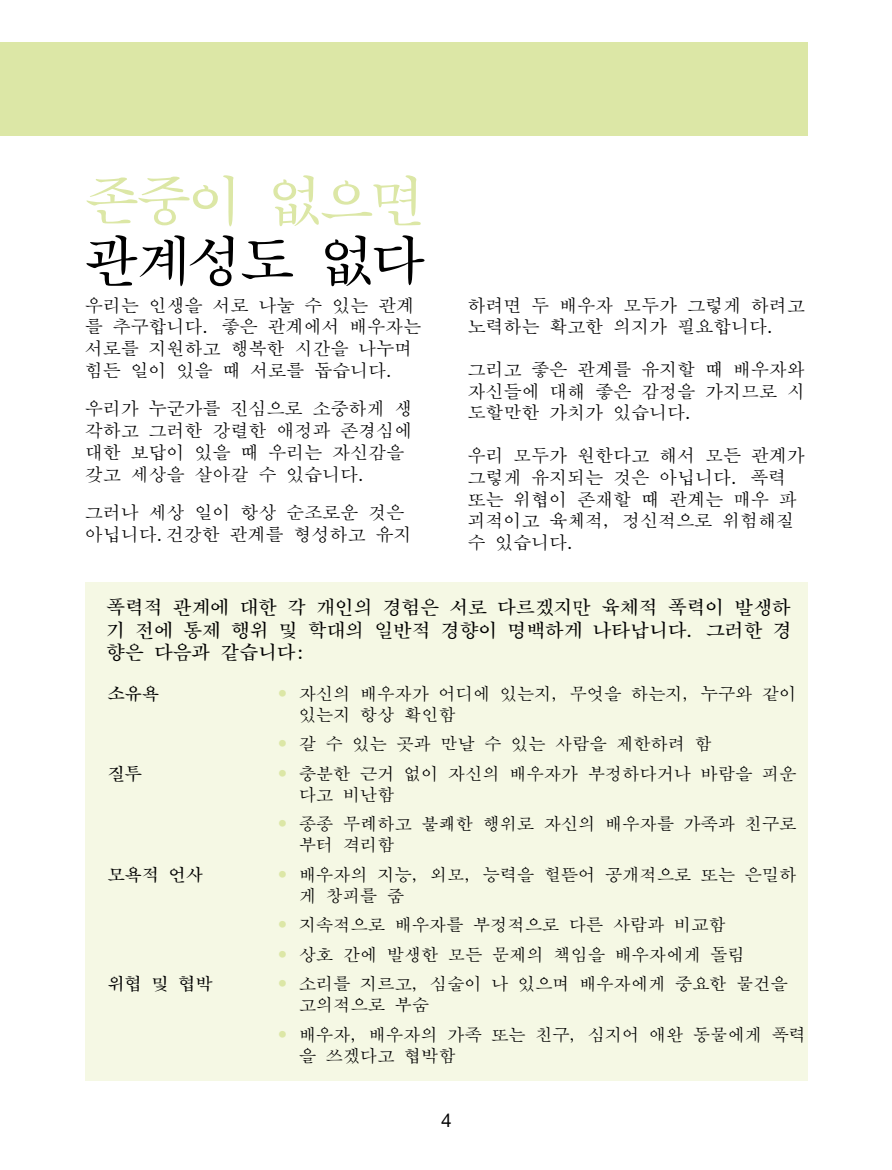
<style>
.page{position:relative;width:892px;height:1170px;background:#fff}
.page>*{position:absolute;margin:0;border:0;box-sizing:border-box;transform-origin:0 0}
.t1{font:54px "DFK Mincho Bd WIN KSC H";letter-spacing:-.04em;color:#dce7a6}
.t2{font:54px "DFK Mincho Bd WIN KSC H";letter-spacing:-.04em;color:#000}
.Body_Copy{font:18.9px "Helvetica Neue";color:#000}
.t3{font:18.75px/22.6px "DFK Mincho Bd WIN KSC H";color:#000;text-align:justify}
.t4{font:18px/21.8px "DFK Mincho Md WIN KSC H";color:#000}
.t5{font:17.25px/21px "DFK Mincho Md WIN KSC H";color:#000}
.t6{font:17.25px "DFK Mincho Bd WIN KSC H";color:#000}
.s1{font-family:"Helvetica Neue";font-size:18.9px;color:#dce7a6}
</style>
<div class="page">
<div style="left:0;top:43px;width:808px;height:93px;background:#dce7a6"></div>
<div style="left:85px;top:582px;width:723px;height:498px;background:#f5f8e4"></div>
<p class="t1" style="left:85px;top:174px;width:342px">존중이 없으면</p>
<p class="t2" style="left:85px;top:234px;width:342px">관계성도 없다</p>
<p class="t4" style="left:85px;top:294px;width:338px">우리는 인생을 서로 나눌 수 있는 관계 를 추구합니다. 좋은 관계에서 배우자는 서로를 지원하고 행복한 시간을 나누며 힘든 일이 있을 때 서로를 돕습니다.</p>
<p class="t4" style="left:85px;top:398px;width:329px">우리가 누군가를 진심으로 소중하게 생 각하고 그러한 강렬한 애정과 존경심에 대한 보답이 있을 때 우리는 자신감을 갖고 세상을 살아갈 수 있습니다.</p>
<p class="t4" style="left:85px;top:502px;width:328px">그러나 세상 일이 항상 순조로운 것은 아닙니다.건강한 관계를 형성하고 유지</p>
<p class="t4" style="left:468px;top:294px;width:339px">하려면 두 배우자 모두가 그렇게 하려고 노력하는 확고한 의지가 필요합니다.</p>
<p class="t4" style="left:468px;top:358px;width:339px;text-align:justify">그리고 좋은 관계를 유지할 때 배우자와 자신들에 대해 좋은 감정을 가지므로 시 도할만한 가치가 있습니다.</p>
<p class="t4" style="left:468px;top:445px;width:339px">우리 모두가 원한다고 해서 모든 관계가 그렇게 유지되는 것은 아닙니다. 폭력 또는 위협이 존재할 때 관계는 매우 파 괴적이고 육체적, 정신적으로 위험해질 수 있습니다.</p>
<p class="t3" style="left:107px;top:596px;width:687px">폭력적 관계에 대한 각 개인의 경험은 서로 다르겠지만 육체적 폭력이 발생하 기 전에 통제 행위 및 학대의 일반적 경향이 명백하게 나타납니다. 그러한 경 향은 다음과 같습니다:</p>
<p class="t6" style="left:108px;top:684px;width:53px">소유욕</p>
<p class="t5" style="left:299px;top:682px;width:499px;text-indent:-21px"><span class="s1">•</span> 자신의 배우자가 어디에 있는지, 무엇을 하는지, 누구와 같이 있는지 항상 확인함</p>
<p class="t5" style="left:278px;top:733px;width:436px"><span class="s1">•</span> 갈 수 있는 곳과 만날 수 있는 사람을 제한하려 함</p>
<p class="t6" style="left:108px;top:764px;width:36px">질투</p>
<p class="t5" style="left:299px;top:762px;width:499px;text-indent:-21px"><span class="s1">•</span> 충분한 근거 없이 자신의 배우자가 부정하다거나 바람을 피운 다고 비난함</p>
<p class="t5" style="left:299px;top:813px;width:499px;text-indent:-21px"><span class="s1">•</span> 종종 무례하고 불쾌한 행위로 자신의 배우자를 가족과 친구로 부터 격리함</p>
<p class="t6" style="left:108px;top:865px;width:97px">모욕적 언사</p>
<p class="t5" style="left:299px;top:864px;width:499px;text-indent:-21px"><span class="s1">•</span> 배우자의 지능, 외모, 능력을 헐뜯어 공개적으로 또는 은밀하 게 창피를 줌</p>
<p class="t5" style="left:278px;top:914px;width:450px"><span class="s1">•</span> 지속적으로 배우자를 부정적으로 다른 사람과 비교함</p>
<p class="t5" style="left:278px;top:944px;width:469px"><span class="s1">•</span> 상호 간에 발생한 모든 문제의 책임을 배우자에게 돌림</p>
<p class="t6" style="left:108px;top:975px;width:107px">위협 및 협박</p>
<p class="t5" style="left:299px;top:973px;width:491px;text-indent:-21px"><span class="s1">•</span> 소리를 지르고, 심술이 나 있으며 배우자에게 중요한 물건을 고의적으로 부숨</p>
<p class="t5" style="left:299px;top:1024px;width:509px;text-indent:-21px"><span class="s1">•</span> 배우자, 배우자의 가족 또는 친구, 심지어 애완 동물에게 폭력 을 쓰겠다고 협박함</p>
<p class="Body_Copy" style="left:441px;top:1108px;width:12px">4</p>
</div>
